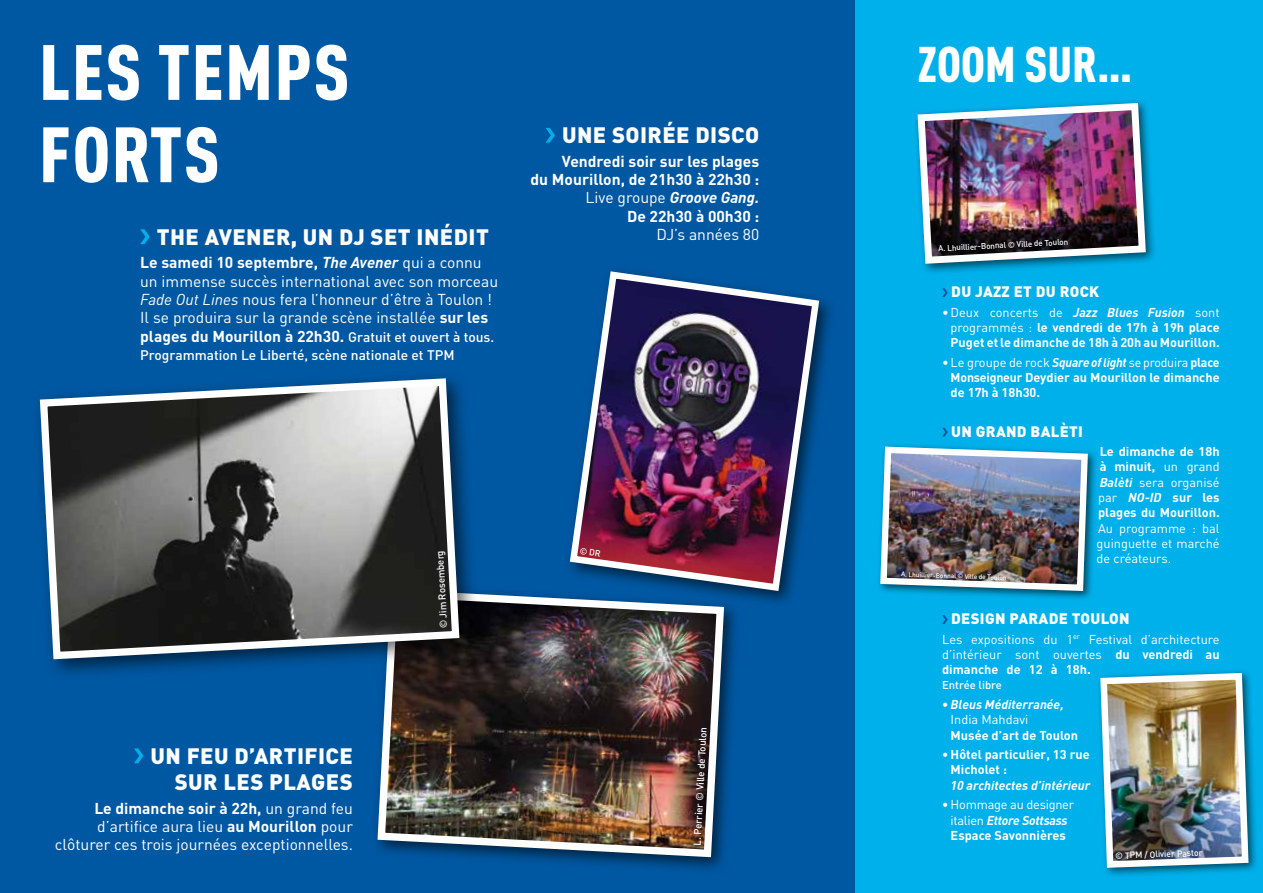
<style>
.page{position:relative;width:1263px;height:893px;background:#fff}
.page>*{position:absolute;margin:0;border:0;box-sizing:border-box;transform-origin:0 0}
.t1{font:900 76.95px/82.3px "DIN Cond";letter-spacing:.02em;color:#fff}
.t2{font:900 49.35px "DIN Cond";color:#fff}
.t3{font:900 22.05px/26.4px "DIN";letter-spacing:.02em;color:#fff;text-align:right}
.t4{font:15.6px/18.3px "DIN";color:#fff;text-align:right}
.t5{font:700 15.6px/18.3px "DIN";color:#fff;text-align:right}
.t6{font:900 15px "DIN";letter-spacing:.02em;color:#fff}
.t7{font:500 13.8px "DIN";color:#fff}
.t8{font:700 12.75px/15.3px "DIN";color:#fff;text-align:justify}
.t9{font:12.75px/15.3px "DIN";color:#fff;text-align:justify}
.t10{font:12.75px/15.3px "DIN";letter-spacing:-.02em;color:#fff;text-align:center}
.t11{font:italic 700 12.75px/15.3px "DIN";color:#fff}
.t12{font:500 11.25px "DIN";color:#fff}
.t13{font:500 10.05px "DIN";color:#fff}
.t14{font:500 9.9px "DIN";color:#fff}
.t15{font:500 9px "DIN";color:#fff}
.t16{font:500 8.25px "DIN";color:#fff}
.t17{font:500 6.75px "DIN";color:#fff}
.s1{font-weight:400}
.s2{font-style:italic}
.s3{font-weight:700}
.s4{font-weight:700;font-style:italic}
.s5{font-weight:500;font-size:13.8px}
.s6{font-style:normal}
.s7{font-weight:400;font-style:normal}
</style>
<div class="page">
<div style="left:787px;top:0;width:476px;height:893px;background:#00b0eb"></div>
<div style="left:0;top:0;width:855px;height:893px;background:#0058a2"></div>
<div style="left:371px;top:583px;width:370px;height:291px;background:#000;opacity:.6"></div>
<img style="left:374px;top:586px;width:354px;height:275px">
<div style="left:564px;top:265px;width:272px;height:343px;background:#000;opacity:.6"></div>
<img style="left:566px;top:268px;width:257px;height:327px">
<svg style="left:134px;top:748px;width:9px;height:15px"></svg>
<svg style="left:545px;top:128px;width:10px;height:15px"></svg>
<svg style="left:140px;top:229px;width:10px;height:15px"></svg>
<svg style="left:942px;top:288px;width:6px;height:9px"></svg>
<svg style="left:942px;top:428px;width:6px;height:9px"></svg>
<svg style="left:942px;top:615px;width:6px;height:9px"></svg>
<div style="left:913px;top:98px;width:244px;height:177px;background:#000;opacity:.6"></div>
<img style="left:914px;top:99px;width:235px;height:168px">
<div style="left:877px;top:443px;width:221px;height:158px;background:#000;opacity:.6"></div>
<img style="left:877px;top:443px;width:214px;height:151px">
<div style="left:1096px;top:669px;width:163px;height:209px;background:#000;opacity:.6"></div>
<img style="left:1097px;top:669px;width:155px;height:202px">
<div style="left:32px;top:370px;width:449px;height:311px;background:#000;opacity:.6"></div>
<svg style="left:36px;top:374px;width:427px;height:289px;background:#5d666d"></svg>
<svg style="left:580px;top:548px;width:21px;height:9px"></svg>
<h1 class="t1" style="left:39px;top:31px;width:312px">LES TEMPS<br>FORTS</h1>
<h3 class="t3" style="left:562px;top:122px;width:199px">UNE SOIRÉE DISCO</h3>
<p class="t5" style="left:531px;top:152px;width:230px">Vendredi soir sur les plages<br>du Mourillon, de 21h30 à 22h30 :<br><span class="s1">Live groupe</span> <span class="s2">Groove Gang.<br></span>De 22h30 à 00h30 :</p>
<h3 class="t3" style="left:157px;top:223px;width:334px">THE AVENER, UN DJ SET INÉDIT</h3>
<p class="t4" style="left:656px;top:225px;width:104px">DJ’s années 80</p>
<p class="t4" style="left:140px;top:253px;width:359px;text-align:left"><span class="s3">Le samedi 10 septembre,</span> <span class="s4">The Avener</span> qui a connu un immense succès international avec son morceau <span class="s2">Fade Out Lines</span> nous fera l’honneur d’être à Toulon !<br>Il se produira sur la grande scène installée <span class="s3">sur les plages du Mourillon à 22h30.</span> <span class="s5">Gratuit et ouvert à tous.</span></p>
<p class="t7" style="left:140px;top:347px;width:316px">Programmation Le Liberté, scène nationale et TPM</p>
<h3 class="t3" style="left:151px;top:742px;width:204px">UN FEU D’ARTIFICE<br>SUR LES PLAGES</h3>
<p class="t4" style="left:55px;top:799px;width:300px"><span class="s3">Le dimanche soir à 22h,</span> un grand feu d’artifice aura lieu <span class="s3">au Mourillon</span> pour clôturer ces trois journées exceptionnelles.</p>
<p class="t14" style="left:438px;top:629px;width:80px;rotate:-93deg">© Jim Rosemberg</p>
<p class="t13" style="left:691px;top:845px;width:120px;rotate:-87deg">L. Perrier © Ville de Toulon</p>
<h2 class="t2" style="left:917px;top:35px;width:216px">ZOOM SUR…</h2>
<p class="t16" style="left:938px;top:243px;width:132px;rotate:-3deg">A. Lhuillier-Bonnal © Ville de Toulon</p>
<p class="t6" style="left:951px;top:283px;width:149px">DU JAZZ ET DU ROCK</p>
<p class="t8" style="left:951px;top:304px;width:271px;text-indent:-9px"><span class="s1">•Deux concerts de</span> <span class="s2">Jazz Blues Fusion</span> <span class="s1">sont programmés :</span> le vendredi de 17h à 19h place Puget et le dimanche de 18h à 20h au Mourillon.</p>
<p class="t8" style="left:951px;top:354px;width:271px;text-indent:-9px"><span class="s1">•Le groupe de rock</span> <span class="s2">Square of light</span> <span class="s1">se produira</span> place Monseigneur Deydier au Mourillon le dimanche de 17h à 18h30.</p>
<p class="t6" style="left:951px;top:422px;width:133px">UN GRAND BALÈTI</p>
<p class="t8" style="left:1098px;top:444px;width:123px">Le dimanche de 18h à minuit, <span class="s1">un grand </span><span class="s2">Balèti</span> <span class="s1">sera organisé par</span> <span class="s2">NO-ID</span> sur les plages du Mourillon.</p>
<p class="t9" style="left:1097px;top:520px;width:124px">Au programme : bal guinguette et marché de créateurs.</p>
<p class="t17" style="left:901px;top:570px;width:107px;rotate:2deg">A. Lhuillier-Bonnal © Ville de Toulon</p>
<p class="t6" style="left:951px;top:610px;width:180px">DESIGN PARADE TOULON</p>
<p class="t9" style="left:942px;top:631px;width:279px">Les expositions du 1<sup>er</sup> Festival d’architecture d’intérieur sont ouvertes <span class="s3">du vendredi au dimanche de 12 à 18h.</span></p>
<p class="t12" style="left:942px;top:679px;width:61px">Entrée libre</p>
<p class="t11" style="left:951px;top:697px;width:115px;text-indent:-9px"><span class="s6">•</span> Bleus Méditerranée,<br><span class="s7">India Mahdavi</span></p>
<p class="t8" style="left:951px;top:727px;width:129px">Musée d’art de Toulon</p>
<p class="t8" style="left:951px;top:747px;width:141px;text-indent:-9px">• Hôtel particulier, 13 rue<br>Micholet :</p>
<p class="t11" style="left:951px;top:777px;width:141px">10 architectes d’intérieur</p>
<p class="t10" style="left:942px;top:797px;width:134px"><span class="s3">•</span> Hommage au designer italien <span class="s4">Ettore Sottsass<br></span><span class="s3">Espace Savonnières</span></p>
<p class="t15" style="left:1115px;top:850px;width:89px;rotate:-2deg">© TPM / Olivier Pastor</p>
</div>
